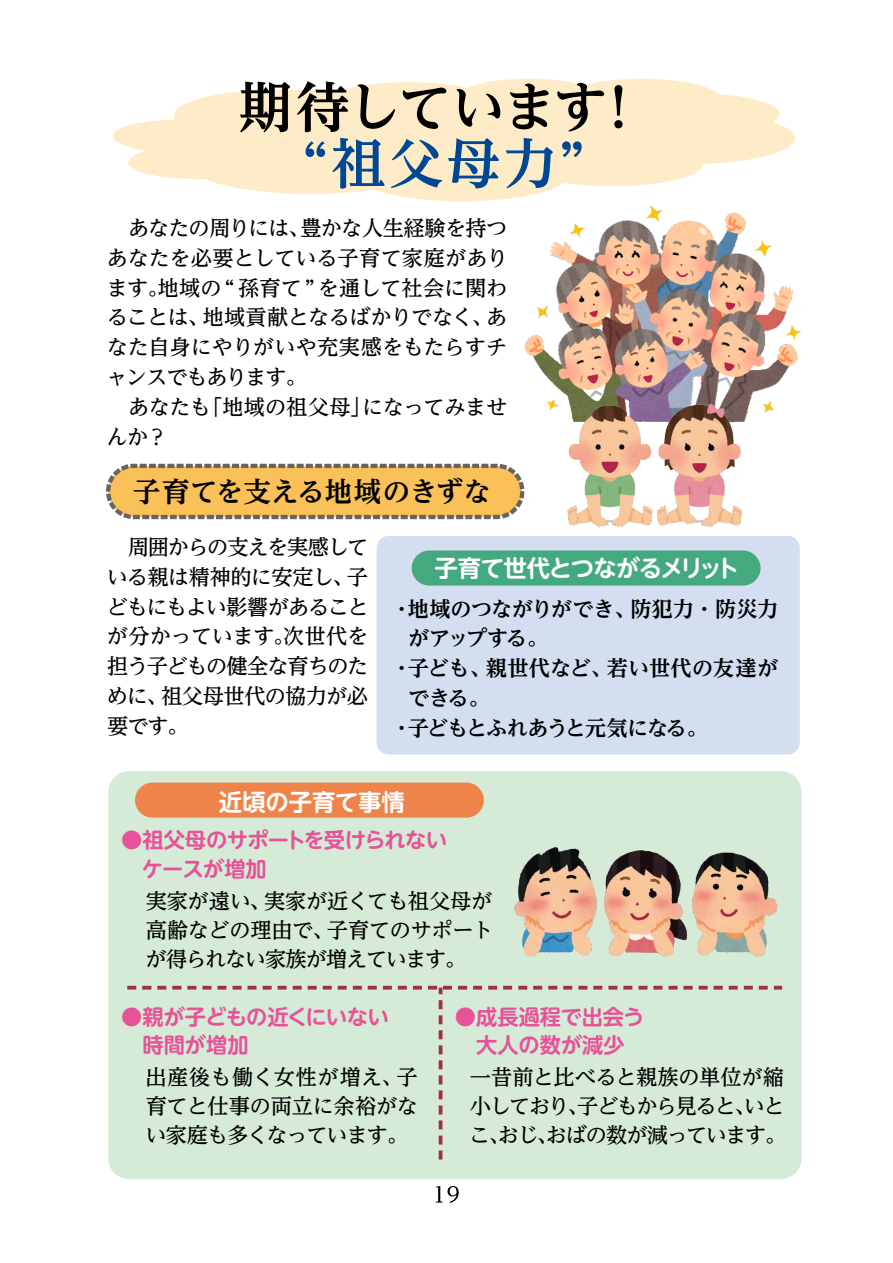
<style>
.page{position:relative;width:893px;height:1263px;background:#fff}
.page>*{position:absolute;margin:0;border:0;box-sizing:border-box;transform-origin:0 0}
.t1{font:700 54.15px "UD Reimin Pr 6 N";letter-spacing:-.045em;color:#000}
.t2{font:700 54.15px "UD Reimin Pr 6 N";color:#004894}
.t3{font:700 27.6px "UD Reimin Pr 6 N";letter-spacing:-.005em;color:#000}
.t4{font:700 23.4px "UD Shin M Go Pr 6 N De";letter-spacing:-.045em;color:#fff}
.t5{font:700 23.4px "UD Shin M Go Pr 6 N De";letter-spacing:-.005em;color:#fff}
.t6{font:500 21.3px/29.7px "UD Reimin Pr 6 N";letter-spacing:-.025em;color:#000;text-align:justify}
.t7{font:700 21.3px/28.7px "UD Shin M Go Pr 6 N De";letter-spacing:-.015em;color:#e85298}
.t8{font:700 21.3px "UD Reimin Pr 6 N";letter-spacing:-.02em;color:#000}
.t9{font:700 21.3px "UD Reimin Pr 6 N";letter-spacing:.01em;color:#000}
.t10{font:700 21.3px "UD Reimin Pr 6 N";letter-spacing:-.06em;color:#000}
</style>
<div class="page">
<div style="left:377px;top:536px;width:423px;height:218px;background:#d3def1;border-radius:12px"></div>
<svg style="left:112px;top:78px;width:683px;height:124px;fill:#feebc8"></svg>
<svg style="left:106px;top:464px;width:418px;height:55px;background:#e7b861"></svg>
<div style="left:412px;top:550px;width:348px;height:36px;background:#45a97f;border-radius:18px"></div>
<div style="left:108px;top:771px;width:694px;height:408px;background:#d5ead7;border-radius:20px"></div>
<div style="left:135px;top:782px;width:349px;height:36px;background:#ef844a;border-radius:18px"></div>
<svg style="left:127px;top:986px;width:9px;height:3px"></svg>
<svg style="left:142px;top:986px;width:9px;height:3px"></svg>
<svg style="left:157px;top:986px;width:9px;height:3px"></svg>
<svg style="left:172px;top:986px;width:9px;height:3px"></svg>
<svg style="left:187px;top:986px;width:9px;height:3px"></svg>
<svg style="left:202px;top:986px;width:24px;height:3px"></svg>
<svg style="left:233px;top:986px;width:9px;height:3px"></svg>
<svg style="left:248px;top:986px;width:8px;height:3px"></svg>
<svg style="left:263px;top:986px;width:9px;height:3px"></svg>
<svg style="left:278px;top:986px;width:9px;height:3px"></svg>
<svg style="left:293px;top:986px;width:9px;height:3px"></svg>
<svg style="left:308px;top:986px;width:9px;height:3px"></svg>
<svg style="left:323px;top:986px;width:9px;height:3px"></svg>
<svg style="left:338px;top:986px;width:9px;height:3px"></svg>
<svg style="left:353px;top:986px;width:9px;height:3px"></svg>
<svg style="left:368px;top:986px;width:9px;height:3px"></svg>
<svg style="left:383px;top:986px;width:9px;height:3px"></svg>
<svg style="left:398px;top:986px;width:9px;height:3px"></svg>
<svg style="left:413px;top:986px;width:9px;height:3px"></svg>
<svg style="left:458px;top:986px;width:9px;height:3px"></svg>
<svg style="left:473px;top:986px;width:9px;height:3px"></svg>
<svg style="left:488px;top:986px;width:9px;height:3px"></svg>
<svg style="left:503px;top:986px;width:9px;height:3px"></svg>
<svg style="left:518px;top:986px;width:9px;height:3px"></svg>
<svg style="left:533px;top:986px;width:9px;height:3px"></svg>
<svg style="left:548px;top:986px;width:9px;height:3px"></svg>
<svg style="left:563px;top:986px;width:9px;height:3px"></svg>
<svg style="left:578px;top:986px;width:9px;height:3px"></svg>
<svg style="left:593px;top:986px;width:9px;height:3px"></svg>
<svg style="left:608px;top:986px;width:9px;height:3px"></svg>
<svg style="left:623px;top:986px;width:9px;height:3px"></svg>
<svg style="left:638px;top:986px;width:9px;height:3px"></svg>
<svg style="left:653px;top:986px;width:9px;height:3px"></svg>
<svg style="left:669px;top:986px;width:24px;height:3px"></svg>
<svg style="left:699px;top:986px;width:9px;height:3px"></svg>
<svg style="left:714px;top:986px;width:9px;height:3px"></svg>
<svg style="left:729px;top:986px;width:9px;height:3px"></svg>
<svg style="left:744px;top:986px;width:9px;height:3px"></svg>
<svg style="left:759px;top:986px;width:9px;height:3px"></svg>
<svg style="left:774px;top:986px;width:8px;height:3px"></svg>
<svg style="left:439px;top:1150px;width:3px;height:9px"></svg>
<svg style="left:439px;top:1135px;width:3px;height:9px"></svg>
<svg style="left:439px;top:1120px;width:3px;height:9px"></svg>
<svg style="left:439px;top:1105px;width:3px;height:9px"></svg>
<svg style="left:439px;top:1090px;width:3px;height:9px"></svg>
<svg style="left:439px;top:1075px;width:3px;height:9px"></svg>
<svg style="left:439px;top:1060px;width:3px;height:9px"></svg>
<svg style="left:439px;top:1045px;width:3px;height:9px"></svg>
<svg style="left:439px;top:1030px;width:3px;height:9px"></svg>
<svg style="left:439px;top:1015px;width:3px;height:9px"></svg>
<svg style="left:439px;top:1000px;width:3px;height:9px"></svg>
<svg style="left:428px;top:986px;width:24px;height:8px"></svg>
<svg style="left:436px;top:1186px;width:23px;height:17px"></svg>
<img style="left:523px;top:186px;width:278px;height:227px">
<img style="left:558px;top:402px;width:89px;height:126px">
<img style="left:647px;top:402px;width:105px;height:125px">
<img style="left:514px;top:847px;width:264px;height:110px">
<h1 class="t1" style="left:238px;top:63px;width:408px">期待しています！</h1>
<h1 class="t2" style="left:303px;top:119px;width:284px">“祖父母力”</h1>
<p class="t6" style="left:106px;top:213px;width:403px;text-align:left">　あなたの周りには、豊かな人生経験を持つあなたを必要としている子育て家庭があります。地域の “ 孫育て ”を通して社会に関わることは、地域貢献となるばかりでなく、あなた自身にやりがいや充実感をもたらすチャンスでもあります。<br>　あなたも「地域の祖父母」になってみませんか？</p>
<p class="t3" style="left:133px;top:469px;width:360px">子育てを支える地域のきずな</p>
<p class="t6" style="left:106px;top:532px;width:264px">　周囲からの支えを実感している親は精神的に安定し、子どもにもよい影響があることが分かっています。次世代を担う子どもの健全な育ちのために、祖父母世代の協力が必要です。</p>
<p class="t4" style="left:434px;top:548px;width:306px">子育て世代とつながるメリット</p>
<p class="t8" style="left:391px;top:591px;width:389px">・地域のつながりができ、防犯力・防災力</p>
<p class="t8" style="left:408px;top:621px;width:142px">がアップする。</p>
<p class="t9" style="left:391px;top:651px;width:389px">・子ども、親世代など、若い世代の友達が</p>
<p class="t8" style="left:408px;top:680px;width:83px">できる。</p>
<p class="t10" style="left:391px;top:710px;width:318px">・子どもとふれあうと元気になる。</p>
<p class="t5" style="left:219px;top:782px;width:187px">近頃の子育て事情</p>
<p class="t7" style="left:121px;top:825px;width:327px">●祖父母のサポートを受けられない　ケースが増加</p>
<p class="t6" style="left:145px;top:886px;width:349px;line-height:28.7px">実家が遠い、実家が近くても祖父母が高齢などの理由で、子育てのサポートが得られない家族が増えています。</p>
<p class="t7" style="left:121px;top:1001px;width:269px">●親が子どもの近くにいない　時間が増加</p>
<p class="t6" style="left:145px;top:1062px;width:274px;line-height:28.7px">出産後も働く女性が増え、子育てと仕事の両立に余裕がない家庭も多くなっています。</p>
<p class="t7" style="left:455px;top:1001px;width:191px">●成長過程で出会う　大人の数が減少</p>
<p class="t6" style="left:469px;top:1062px;width:319px;line-height:28.7px">一昔前と比べると親族の単位が縮小しており、子どもから見ると、いとこ、おじ、おばの数が減っています。</p>
</div>
